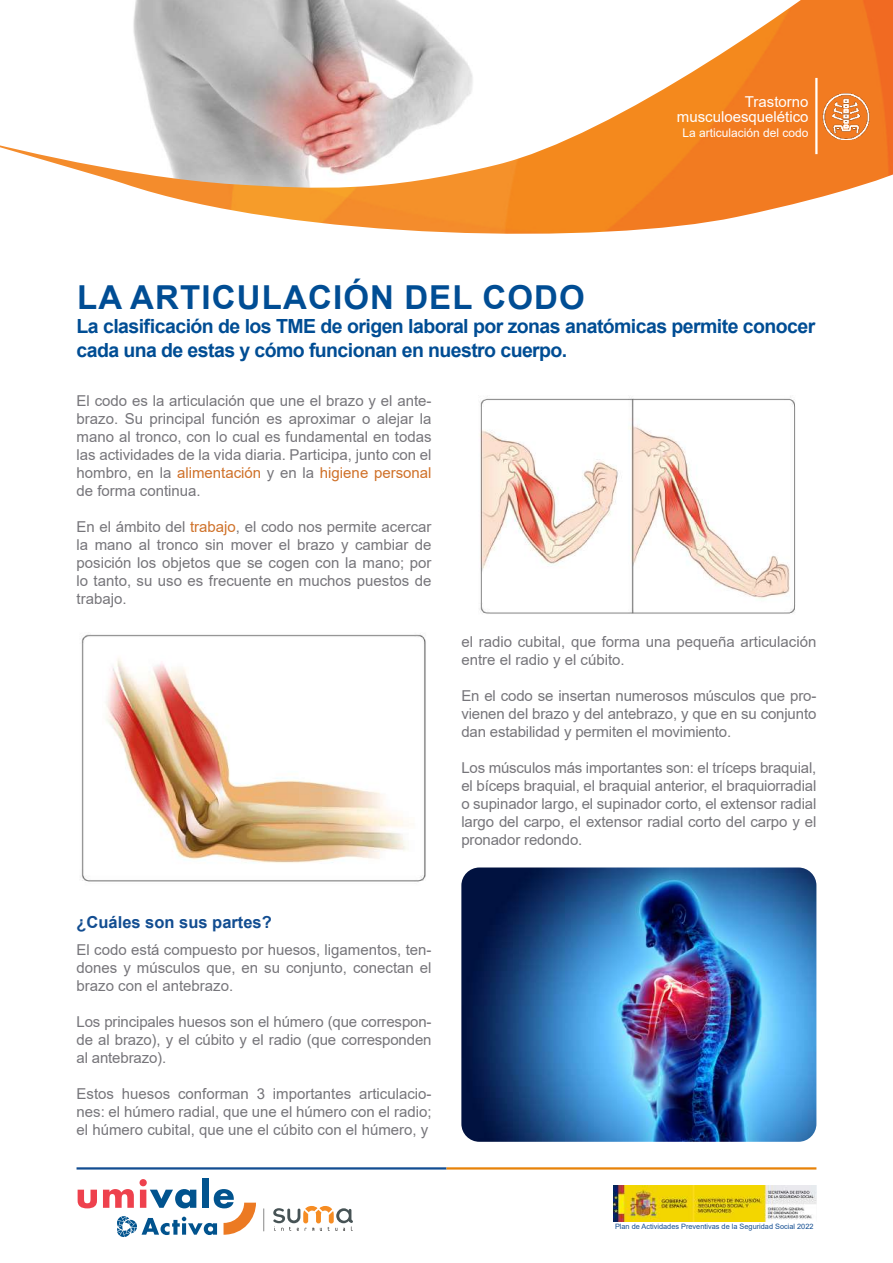
<style>
.page{position:relative;width:893px;height:1263px;background:#fff}
.page>*{position:absolute;margin:0;border:0;box-sizing:border-box;transform-origin:0 0}
.t1{font:700 33px "Arial";letter-spacing:.035em;color:#004d94}
.t2{font:700 19.5px/24px "Arial";letter-spacing:-.03em;color:#004d94}
.t3{font:700 16.5px "Arial";color:#124d91}
.t4{font:15px/18px "Arial";color:#76757a;text-align:justify}
.t5{font:15px/15px "Arial";color:#fff;text-align:right}
.t6{font:12px "Arial";color:#fff}
.t7{font:7.35px "Arial";color:#124d91}
.s1{color:#cf7129}
</style>
<div class="page">
<img style="left:614px;top:1185px;width:202px;height:36px">
<hr style="left:77px;top:1167px;width:369px;height:2px;background:#124d91">
<hr style="left:446px;top:1167px;width:370px;height:2px;background:#e78208">
<img style="left:0;top:0;width:893px;height:234px">
<hr style="left:815px;top:78px;width:2px;height:76px;background:#fff">
<svg style="left:273px;top:1206px;width:80px;height:25px"></svg>
<svg style="left:264px;top:1208px;width:1px;height:23px"></svg>
<svg style="left:78px;top:1190px;width:19px;height:18px"></svg>
<div style="left:203px;top:1178px;width:6px;height:30px;background:#01538e"></div>
<svg style="left:103px;top:1179px;width:153px;height:58px"></svg>
<img style="left:823px;top:93px;width:46px;height:47px">
<img style="left:81px;top:634px;width:345px;height:248px">
<img style="left:479px;top:396px;width:317px;height:218px">
<img style="left:461px;top:867px;width:355px;height:275px">
<p class="t5" style="left:677px;top:94px;width:133px">Trastorno musculoesquelético</p>
<p class="t6" style="left:682px;top:125px;width:128px">La articulación del codo</p>
<h1 class="t1" style="left:77px;top:274px;width:509px">LA ARTICULACIÓN DEL CODO</h1>
<h2 class="t2" style="left:77px;top:314px;width:740px">La clasificación de los TME de origen laboral por zonas anatómicas permite conocer cada una de estas y cómo funcionan en nuestro cuerpo.</h2>
<p class="t4" style="left:77px;top:392px;width:357px">El codo es la articulación que une el brazo y el ante&shy;brazo. Su principal función es aproximar o alejar la mano al tronco, con lo cual es fundamental en todas las actividades de la vida diaria. Participa, junto con el hombro, en la <span class="s1">alimentación</span> y en la <span class="s1">higiene personal </span>de forma continua.</p>
<p class="t4" style="left:77px;top:518px;width:357px">En el ámbito del <span class="s1">trabajo</span>, el codo nos permite acercar la mano al tronco sin mover el brazo y cambiar de posición los objetos que se cogen con la mano; por lo tanto, su uso es frecuente en muchos puestos de trabajo.</p>
<p class="t3" style="left:77px;top:910px;width:197px">¿Cuáles son sus partes?</p>
<p class="t4" style="left:77px;top:940px;width:357px">El codo está compuesto por huesos, ligamentos, ten&shy;dones y músculos que, en su conjunto, conectan el brazo con el antebrazo.</p>
<p class="t4" style="left:77px;top:1012px;width:357px">Los principales huesos son el húmero (que correspon&shy;de al brazo), y el cúbito y el radio (que corresponden al antebrazo).</p>
<p class="t4" style="left:77px;top:1084px;width:357px">Estos huesos conforman 3 importantes articulacio&shy;nes: el húmero radial, que une el húmero con el radio; el húmero cubital, que une el cúbito con el húmero, y</p>
<p class="t4" style="left:461px;top:632px;width:357px">el radio cubital, que forma una pequeña articulación entre el radio y el cúbito.</p>
<p class="t4" style="left:461px;top:686px;width:357px">En el codo se insertan numerosos músculos que pro&shy;vienen del brazo y del antebrazo, y que en su conjunto dan estabilidad y permiten el movimiento.</p>
<p class="t4" style="left:461px;top:758px;width:356px">Los músculos más importantes son: el tríceps braquial, el bíceps braquial, el braquial anterior, el braquiorradial o supinador largo, el supinador corto, el extensor radial largo del carpo, el extensor radial corto del carpo y el pronador redondo.</p>
<p class="t7" style="left:615px;top:1221px;width:200px">Plan de Actividades Preventivas de la Seguridad Social 2022</p>
</div>
